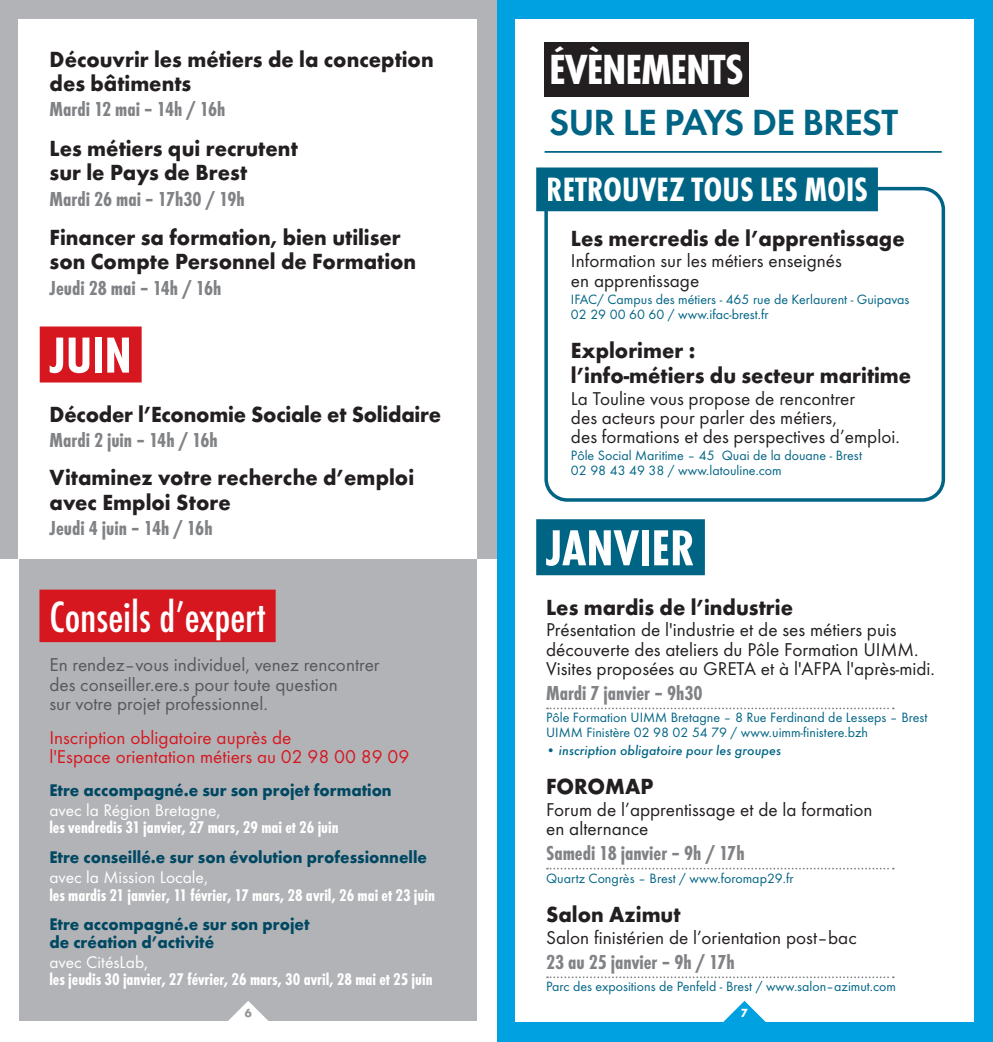
<style>
.page{position:relative;width:993px;height:1042px;background:#fff}
.page>*{position:absolute;margin:0;border:0;box-sizing:border-box;transform-origin:0 0}
.t1{font:700 condensed 52.5px "Futura T";color:#fff}
.t2{font:500 condensed 45.5px "Futura T";color:#fff}
.t3{font:700 condensed 43.75px "Futura T";letter-spacing:-.025em;color:#fff;scale:1.08 1}
.t4{font:600 37.8px "Futura T";letter-spacing:-.025em;color:#006485}
.t5{font:700 condensed 35px "Futura T";color:#fff}
.t6{font:700 22.75px/24.5px "Futura T";color:#231f20;scale:.95 1}
.t7{font:700 condensed 21px "Futura T";color:#808285}
.t8{font:19.25px/19.2px "Futura T";color:#231f20}
.t9{font:19.25px/19.2px "Futura T";color:#57585a}
.t10{font:19.25px/19.2px "Futura T";color:#d7171f}
.t11{font:700 condensed 17.5px "Futura T";color:#fff}
.t12{font:700 17.5px/17.5px "Futura T";color:#004862;scale:.95 1}
.t13{font:17.5px "Futura T";color:#fff}
.t14{font:14px/14.9px "Futura T";color:#006485}
.t15{font:italic 500 14px "Futura T";color:#006485}
.t16{font:700 12.25px "Futura T";color:#fff;scale:.95 1}
.t17{font:700 12.25px "Futura T";color:#939598;scale:.95 1}
.s1{font-weight:400;font-style:normal}
</style>
<div class="page">
<div style="left:496px;top:0;width:496px;height:1042px;background:#00a1e1"></div>
<div style="left:515px;top:19px;width:458px;height:1002px;background:#fff"></div>
<svg style="left:715px;top:1001px;width:58px;height:21px"></svg>
<div style="left:0;top:0;width:496px;height:1042px;background:#b2b3b7"></div>
<div style="left:19px;top:19px;width:458px;height:1002px;background:#fff"></div>
<div style="left:0;top:559px;width:482px;height:483px;background:#b2b3b7"></div>
<div style="left:0;top:559px;width:19px;height:483px;background:#fff"></div>
<div style="left:477px;top:559px;width:19px;height:483px;background:#fff"></div>
<div style="left:0;top:1021px;width:496px;height:21px;background:#fff"></div>
<div style="left:39px;top:589px;width:236px;height:53px;background:#d7171f"></div>
<svg style="left:228px;top:1001px;width:40px;height:20px"></svg>
<div style="left:40px;top:326px;width:102px;height:56px;background:#d7171f"></div>
<div style="left:536px;top:519px;width:168px;height:56px;background:#006485"></div>
<svg style="left:547px;top:707px;width:346px;height:2px"></svg>
<svg style="left:547px;top:868px;width:346px;height:1px"></svg>
<svg style="left:547px;top:976px;width:346px;height:2px"></svg>
<div style="left:543px;top:42px;width:205px;height:55px;background:#231f20"></div>
<hr style="left:544px;top:151px;width:397px;height:2px;background:#006485">
<div style="left:536px;top:167px;width:341px;height:44px;background:#006485"></div>
<svg style="left:542px;top:170px;width:404px;height:332px"></svg>
<p class="t6" style="left:50px;top:47px;width:405px">Découvrir les métiers de la conception des bâtiments</p>
<p class="t7" style="left:50px;top:97px;width:177px">Mardi 12 mai – 14h / 16h</p>
<p class="t6" style="left:50px;top:136px;width:262px">Les métiers qui recrutent sur le Pays de Brest</p>
<p class="t7" style="left:50px;top:186px;width:196px">Mardi 26 mai – 17h30 / 19h</p>
<p class="t6" style="left:50px;top:225px;width:387px">Financer sa formation, bien utiliser son Compte Personnel de Formation</p>
<p class="t7" style="left:50px;top:275px;width:173px">Jeudi 28 mai – 14h / 16h</p>
<h1 class="t1" style="left:50px;top:324px;width:84px">JUIN</h1>
<p class="t6" style="left:50px;top:402px;width:413px">Décoder l’Economie Sociale et Solidaire</p>
<p class="t7" style="left:50px;top:428px;width:170px">Mardi 2 juin – 14h / 16h</p>
<p class="t6" style="left:50px;top:465px;width:385px">Vitaminez votre recherche d’emploi avec Emploi Store</p>
<p class="t7" style="left:50px;top:515px;width:164px">Jeudi 4 juin – 14h / 16h</p>
<h2 class="t2" style="left:49px;top:590px;width:218px">Conseils d’expert</h2>
<p class="t9" style="left:49px;top:655px;width:331px">En rendez–vous individuel, venez rencontrer des conseiller.ere.s pour toute question<br>sur votre projet professionnel.</p>
<p class="t10" style="left:49px;top:728px;width:361px">Inscription obligatoire auprès de<br>l'Espace orientation métiers au 02 98 00 89 09</p>
<p class="t12" style="left:49px;top:781px;width:362px">Etre accompagné.e sur son projet formation</p>
<p class="t13" style="left:49px;top:799px;width:172px">avec la Région Bretagne,</p>
<p class="t11" style="left:49px;top:817px;width:291px">les vendredis 31 janvier, 27 mars, 29 mai et 26 juin</p>
<p class="t12" style="left:49px;top:848px;width:399px">Etre conseillé.e sur son évolution professionnelle</p>
<p class="t13" style="left:49px;top:867px;width:160px">avec la Mission Locale,</p>
<p class="t11" style="left:49px;top:884px;width:387px">les mardis 21 janvier, 11 février, 17 mars, 28 avril, 26 mai et 23 juin</p>
<p class="t12" style="left:49px;top:916px;width:275px">Etre accompagné.e sur son projet de création d’activité</p>
<p class="t13" style="left:49px;top:952px;width:100px">avec CitésLab,</p>
<p class="t11" style="left:49px;top:969px;width:384px">les jeudis 30 janvier, 27 février, 26 mars, 30 avril, 28 mai et 25 juin</p>
<p class="t17" style="left:245px;top:1005px;width:9px">6</p>
<h3 class="t3" style="left:549px;top:44px;width:181px">ÉVÈNEMENTS</h3>
<h3 class="t4" style="left:549px;top:100px;width:350px">SUR LE PAYS DE BREST</h3>
<h3 class="t5" style="left:546px;top:169px;width:323px">RETROUVEZ TOUS LES MOIS</h3>
<p class="t6" style="left:570px;top:226px;width:353px">Les mercredis de l’apprentissage</p>
<p class="t8" style="left:570px;top:251px;width:272px">Information sur les métiers enseignés en apprentissage</p>
<p class="t14" style="left:570px;top:292px;width:340px">IFAC/ Campus des métiers - 465 rue de Kerlaurent - Guipavas<br>02 29 00 60 60 / www.ifac-brest.fr</p>
<p class="t6" style="left:570px;top:338px;width:359px">Explorimer :<br>l’info-métiers du secteur maritime</p>
<p class="t8" style="left:570px;top:388px;width:330px">La Touline vous propose de rencontrer<br>des acteurs pour parler des métiers,<br>des formations et des perspectives d’emploi.</p>
<p class="t14" style="left:570px;top:448px;width:292px">Pôle Social Maritime – 45 Quai de la douane - Brest<br>02 98 43 49 38 / www.latouline.com</p>
<h1 class="t1" style="left:546px;top:517px;width:150px">JANVIER</h1>
<p class="t6" style="left:546px;top:595px;width:261px">Les mardis de l’industrie</p>
<p class="t8" style="left:546px;top:620px;width:390px">Présentation de l'industrie et de ses métiers puis découverte des ateliers du Pôle Formation UIMM.<br>Visites proposées au GRETA et à l'AFPA l'après-midi.</p>
<p class="t7" style="left:546px;top:681px;width:158px">Mardi 7 janvier – 9h30</p>
<p class="t14" style="left:546px;top:710px;width:383px">Pôle Formation UIMM Bretagne – 8 Rue Ferdinand de Lesseps – Brest<br>UIMM Finistère 02 98 02 54 79 / www.uimm-finistere.bzh</p>
<p class="t15" style="left:546px;top:742px;width:236px"><span class="s1">•</span> inscription obligatoire pour les groupes</p>
<p class="t6" style="left:546px;top:774px;width:114px">FOROMAP</p>
<p class="t8" style="left:546px;top:799px;width:327px">Forum de l’apprentissage et de la formation en alternance</p>
<p class="t7" style="left:546px;top:841px;width:200px">Samedi 18 janvier – 9h / 17h</p>
<p class="t14" style="left:546px;top:870px;width:249px">Quartz Congrès – Brest / www.foromap29.fr</p>
<p class="t6" style="left:546px;top:902px;width:143px">Salon Azimut</p>
<p class="t8" style="left:546px;top:927px;width:312px">Salon finistérien de l’orientation post–bac</p>
<p class="t7" style="left:546px;top:950px;width:190px">23 au 25 janvier – 9h / 17h</p>
<p class="t14" style="left:546px;top:979px;width:351px">Parc des expositions de Penfeld - Brest / www.salon–azimut.com</p>
<p class="t16" style="left:740px;top:1005px;width:9px">7</p>
</div>
